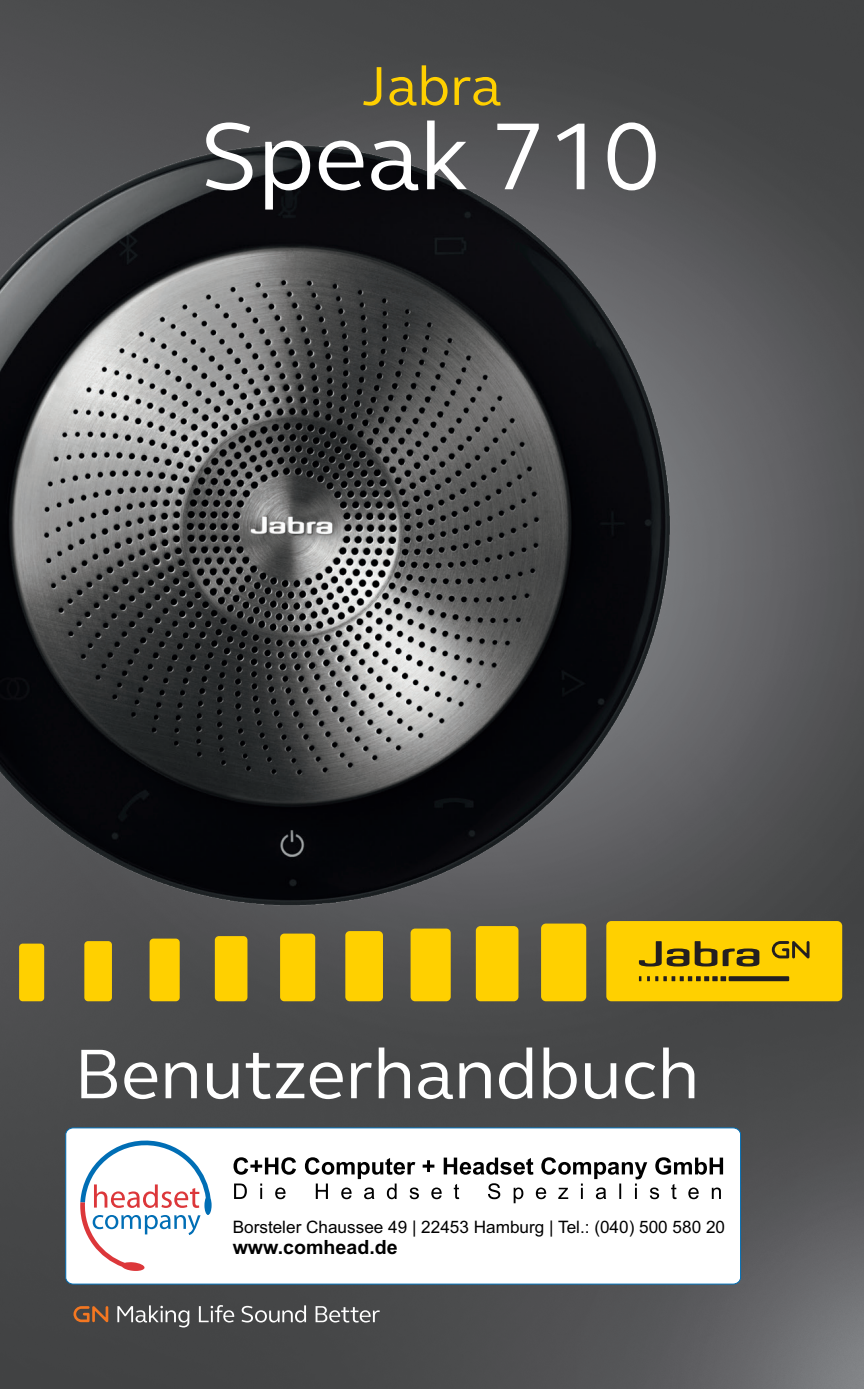
<style>
.page{position:relative;width:864px;height:1389px;background:#fff}
.page>*{position:absolute;margin:0;border:0;box-sizing:border-box;transform-origin:0 0}
.t1{font:97.65px "GN Elliot";color:#fff}
.t2{font:72.1px "GN Elliot";color:#fff}
.t3{font:56.35px "GN Elliot";color:#ffd000}
.t4{font:700 19.6px "Arial";color:#000}
.t5{font:17.15px "Arial";color:#000}
</style>
<div class="page">
<img style="left:0;top:0;width:863px;height:1389px">
<svg style="left:73px;top:1306px;width:35px;height:16px"></svg>
<svg style="left:117px;top:1305px;width:72px;height:22px;background:#6e6f6f"></svg>
<svg style="left:199px;top:1305px;width:35px;height:17px"></svg>
<svg style="left:241px;top:1305px;width:65px;height:17px"></svg>
<svg style="left:315px;top:1306px;width:64px;height:16px"></svg>
<img style="left:0;top:59px;width:683px;height:937px">
<div style="left:19px;top:944px;width:25px;height:57px;background:#ffd000;border-radius:4px"></div>
<div style="left:84px;top:941px;width:28px;height:60px;background:#ffd000;border-radius:4px"></div>
<div style="left:149px;top:939px;width:31px;height:62px;background:#ffd000;border-radius:4px"></div>
<div style="left:215px;top:936px;width:32px;height:65px;background:#ffd000;border-radius:4px"></div>
<div style="left:280px;top:934px;width:35px;height:67px;background:#ffd000;border-radius:4px"></div>
<div style="left:345px;top:931px;width:38px;height:70px;background:#ffd000;border-radius:4px"></div>
<div style="left:410px;top:929px;width:40px;height:72px;background:#ffd000;border-radius:5px"></div>
<div style="left:475px;top:926px;width:43px;height:75px;background:#ffd000;border-radius:5px"></div>
<div style="left:541px;top:924px;width:45px;height:77px;background:#ffd000;border-radius:5px"></div>
<div style="left:606px;top:921px;width:235px;height:80px;background:#ffd000;border-radius:5px"></div>
<svg style="left:638px;top:941px;width:121px;height:26px"></svg>
<svg style="left:638px;top:976px;width:11px;height:5px"></svg>
<svg style="left:655px;top:976px;width:70px;height:5px"></svg>
<div style="left:728px;top:976px;width:60px;height:5px;background:#231f20"></div>
<svg style="left:771px;top:941px;width:38px;height:17px"></svg>
<div style="left:65px;top:1127px;width:675px;height:157px;background:#fff;border:1px solid #006eb5;border-radius:7px"></div>
<svg style="left:233px;top:1157px;width:489px;height:46px"></svg>
<svg style="left:80px;top:1140px;width:131px;height:131px"></svg>
<p class="t3" style="left:362px;top:48px;width:141px">Jabra</p>
<p class="t1" style="left:201px;top:91px;width:460px">Speak 710</p>
<p class="t2" style="left:74px;top:1026px;width:626px">Benutzerhandbuch</p>
<p class="t5" style="left:232px;top:1221px;width:493px">Borsteler Chaussee 49 | 22453 Hamburg | Tel.: (040) 500 580 20</p>
<p class="t4" style="left:232px;top:1240px;width:166px">www.comhead.de</p>
</div>
